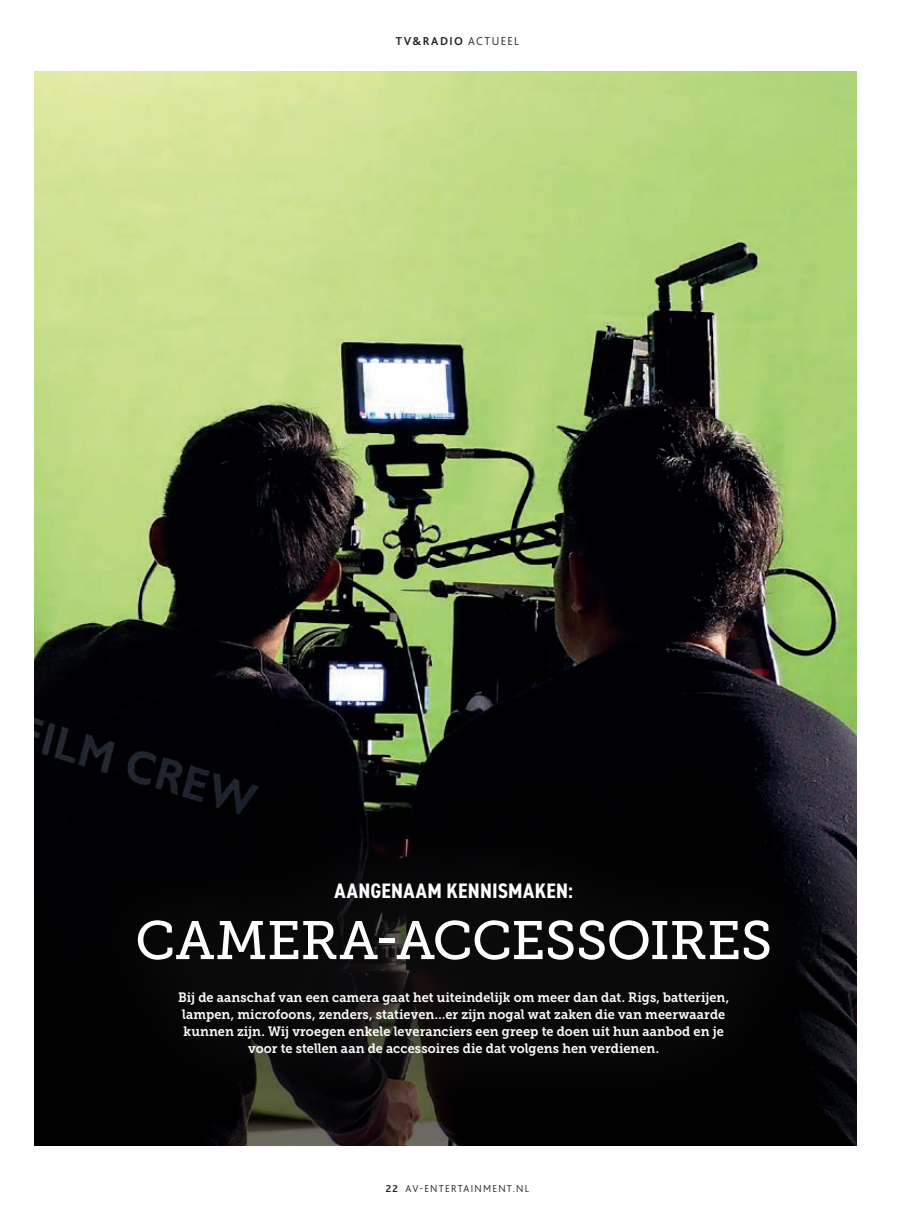
<style>
.page{position:relative;width:915px;height:1212px;background:#fff}
.page>*{position:absolute;margin:0;border:0;box-sizing:border-box;transform-origin:0 0}
.t1{font:54px "Museo Slab 500";letter-spacing:-.005em;color:#fff}
.t2{font:700 condensed 21px "DIN2014";letter-spacing:.015em;color:#fff}
.t3{font:13.5px/17.2px "Museo Slab 700";letter-spacing:.005em;color:#fff;text-align:center;scale:.94 1}
.t4{font:700 12px "Bliss 2";letter-spacing:.125em;color:#231f20}
.t5{font:300 10.5px "Bliss 2";letter-spacing:.125em;color:#231f20}
.s1{font-weight:300}
.s2{font-weight:700}
</style>
<div class="page">
<img style="left:35px;top:72px;width:821px;height:717px">
<div style="left:35px;top:789px;width:821px;height:357px;background:#000002"></div>
<div style="left:49px;top:791px;width:810px;height:355px;background:#231f20;opacity:.35"></div>
<p class="t4" style="left:395px;top:33px;width:125px">TV&amp;RADIO <span class="s1">ACTUEEL</span></p>
<h2 class="t2" style="left:334px;top:877px;width:240px">AANGENAAM KENNISMAKEN:</h2>
<h1 class="t1" style="left:135px;top:910px;width:638px">CAMERA-ACCESSOIRES</h1>
<p class="t3" style="left:178px;top:988px;width:587px">Bij de aanschaf van een camera gaat het uiteindelijk om meer dan dat. Rigs, batterijen, lampen, microfoons, zenders, statieven…er zijn nogal wat zaken die van meerwaarde kunnen zijn. Wij vroegen enkele leveranciers een greep te doen uit hun aanbod en je voor te stellen aan de accessoires die dat volgens hen verdienen.</p>
<p class="t5" style="left:385px;top:1182px;width:145px"><span class="s2">22</span> AV-ENTERTAINMENT.NL</p>
</div>
